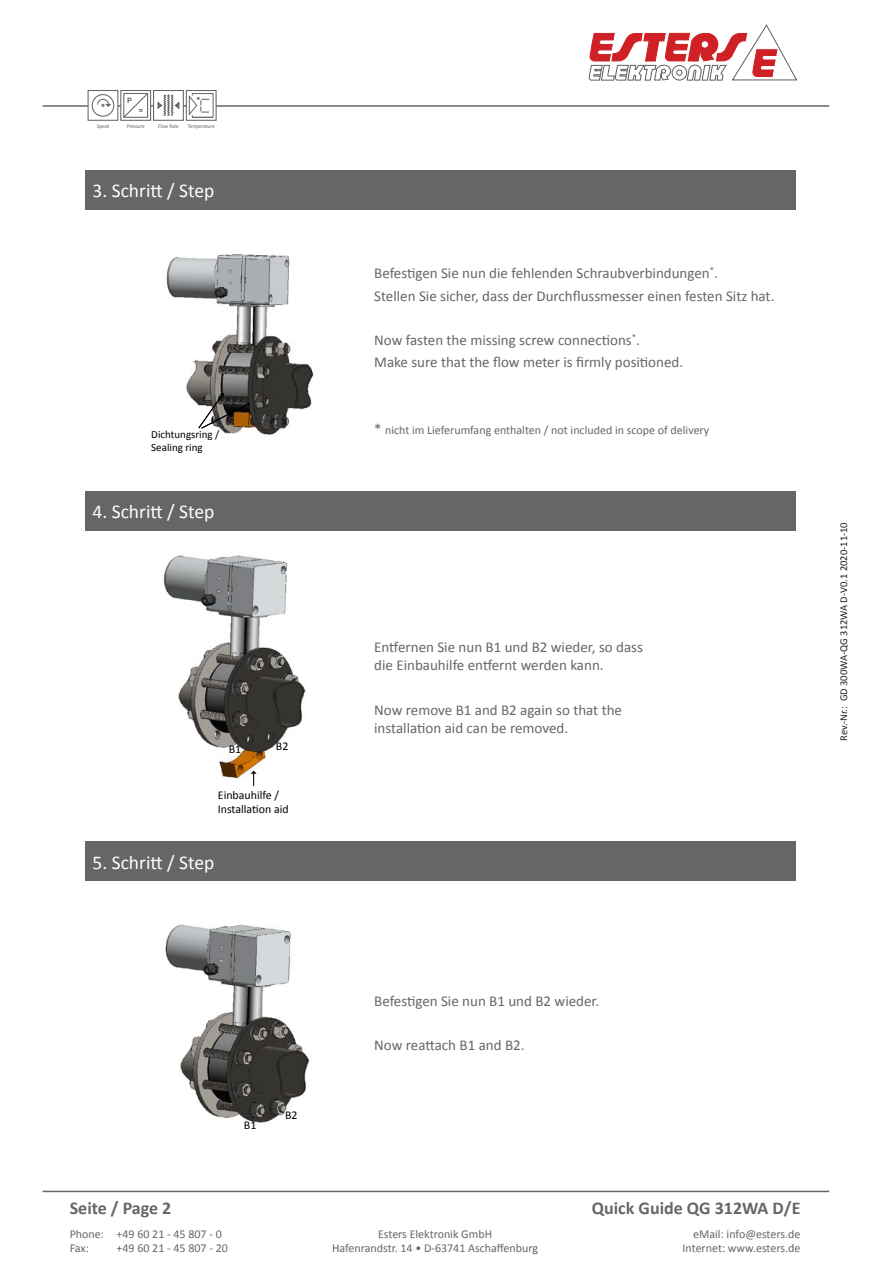
<style>
.page{position:relative;width:893px;height:1263px;background:#fff}
.page>*{position:absolute;margin:0;border:0;box-sizing:border-box;transform-origin:0 0}
.t1{font:19.5px "Calibri";color:#fff}
.t2{font:700 18px "Calibri";color:#666}
.t3{font:15px/22.2px "Calibri";color:#666}
.t4{font:12px/14.4px "Calibri";color:#666}
.t5{font:11.85px/14.2px "Calibri";color:#000}
.t6{font:10.95px/13.2px "Calibri";color:#000}
.t7{font:10.5px "Calibri";color:#231f20}
.t8{font:700 7.5px "Arial";color:#636568}
.t9{font:5.7px "Calibri";color:#636568;scale:.89 1}
.s1{font-size:15px}
</style>
<div class="page">
<hr style="left:43px;top:1191px;width:786px;height:1px;background:#666">
<hr style="left:43px;top:105px;width:786px;height:2px;background:#666">
<svg style="left:186px;top:90px;width:31px;height:31px"></svg>
<div style="left:153px;top:90px;width:31px;height:31px;background:#fff;border:1px solid #636568"></div>
<svg style="left:88px;top:90px;width:9px;height:31px"></svg>
<svg style="left:92px;top:95px;width:22px;height:21px"></svg>
<div style="left:92px;top:94px;width:22px;height:23px;border:1px solid #636568;border-radius:50%"></div>
<svg style="left:97px;top:90px;width:83px;height:31px"></svg>
<svg style="left:189px;top:93px;width:25px;height:25px"></svg>
<svg style="left:589px;top:25px;width:208px;height:55px"></svg>
<hr style="left:756px;top:46px;width:22px;height:3px;background:#fff">
<div style="left:85px;top:170px;width:710px;height:39px;background:#666"></div>
<img style="left:166px;top:254px;width:148px;height:181px">
<svg style="left:198px;top:393px;width:52px;height:36px;background:#6c6155"></svg>
<div style="left:85px;top:491px;width:710px;height:40px;background:#666"></div>
<img style="left:163px;top:555px;width:143px;height:232px">
<svg style="left:251px;top:771px;width:6px;height:15px"></svg>
<div style="left:85px;top:842px;width:710px;height:39px;background:#666"></div>
<img style="left:165px;top:924px;width:145px;height:199px">
<p class="t8" style="left:127px;top:96px;width:6px">P</p>
<p class="t8" style="left:139px;top:105px;width:6px">=</p>
<p class="t9" style="left:97px;top:122px;width:16px">Speed</p>
<p class="t9" style="left:127px;top:122px;width:22px">Pressure</p>
<p class="t9" style="left:158px;top:122px;width:24px">Flow Rate</p>
<p class="t9" style="left:188px;top:122px;width:31px">Temperature</p>
<h1 class="t1" style="left:93px;top:178px;width:123px">3. Schritt / Step</h1>
<p class="t6" style="left:151px;top:428px;width:70px">Dichtungsring /<br>Sealing ring</p>
<h1 class="t1" style="left:93px;top:499px;width:123px">4. Schritt / Step</h1>
<p class="t5" style="left:229px;top:742px;width:14px">B1</p>
<p class="t5" style="left:276px;top:739px;width:14px">B2</p>
<p class="t5" style="left:218px;top:788px;width:72px">Einbauhilfe /<br>Installation aid</p>
<h1 class="t1" style="left:93px;top:850px;width:123px">5. Schritt / Step</h1>
<p class="t3" style="left:374px;top:262px;width:402px">Befestigen Sie nun die fehlenden Schraubverbindungen<sup>*</sup>.<br>Stellen Sie sicher, dass der Durchflussmesser einen festen Sitz hat.</p>
<p class="t3" style="left:374px;top:329px;width:310px">Now fasten the missing screw connections<sup>*</sup>.<br>Make sure that the flow meter is firmly positioned.</p>
<p class="t4" style="left:374px;top:423px;width:337px"><span class="s1">*</span> nicht im Lieferumfang enthalten / not included in scope of delivery</p>
<p class="t3" style="left:374px;top:638px;width:270px;line-height:18px">Entfernen Sie nun B1 und B2 wieder, so dass die Einbauhilfe entfernt werden kann.</p>
<p class="t3" style="left:374px;top:701px;width:249px;line-height:18px">Now remove B1 and B2 again so that the installation aid can be removed.</p>
<p class="t7" style="left:837px;top:741px;width:220px;rotate:-90deg">Rev.-Nr.: GD 300WA-QG 312WA D-V0.1 2020-11-10</p>
<p class="t5" style="left:244px;top:1118px;width:14px">B1</p>
<p class="t5" style="left:285px;top:1108px;width:14px">B2</p>
<p class="t3" style="left:374px;top:990px;width:226px">Befestigen Sie nun B1 und B2 wieder.</p>
<p class="t3" style="left:374px;top:1034px;width:152px">Now reattach B1 and B2.</p>
<p class="t2" style="left:70px;top:1197px;width:103px">Seite / Page 2</p>
<p class="t2" style="left:592px;top:1197px;width:210px">Quick Guide QG 312WA D/E</p>
<p class="t4" style="left:70px;top:1226px;width:154px">Phone: +49 60 21 - 45 807 - 0<br>Fax:</p>
<p class="t4" style="left:332px;top:1226px;width:208px;text-align:center">Esters Elektronik GmbH<br>Hafenrandstr. 14 • D-63741 Aschaffenburg</p>
<p class="t4" style="left:683px;top:1226px;width:119px;text-align:right">eMail: info@esters.de<br>Internet: www.esters.de</p>
<p class="t4" style="left:117px;top:1241px;width:113px">+49 60 21 - 45 807 - 20</p>
</div>
